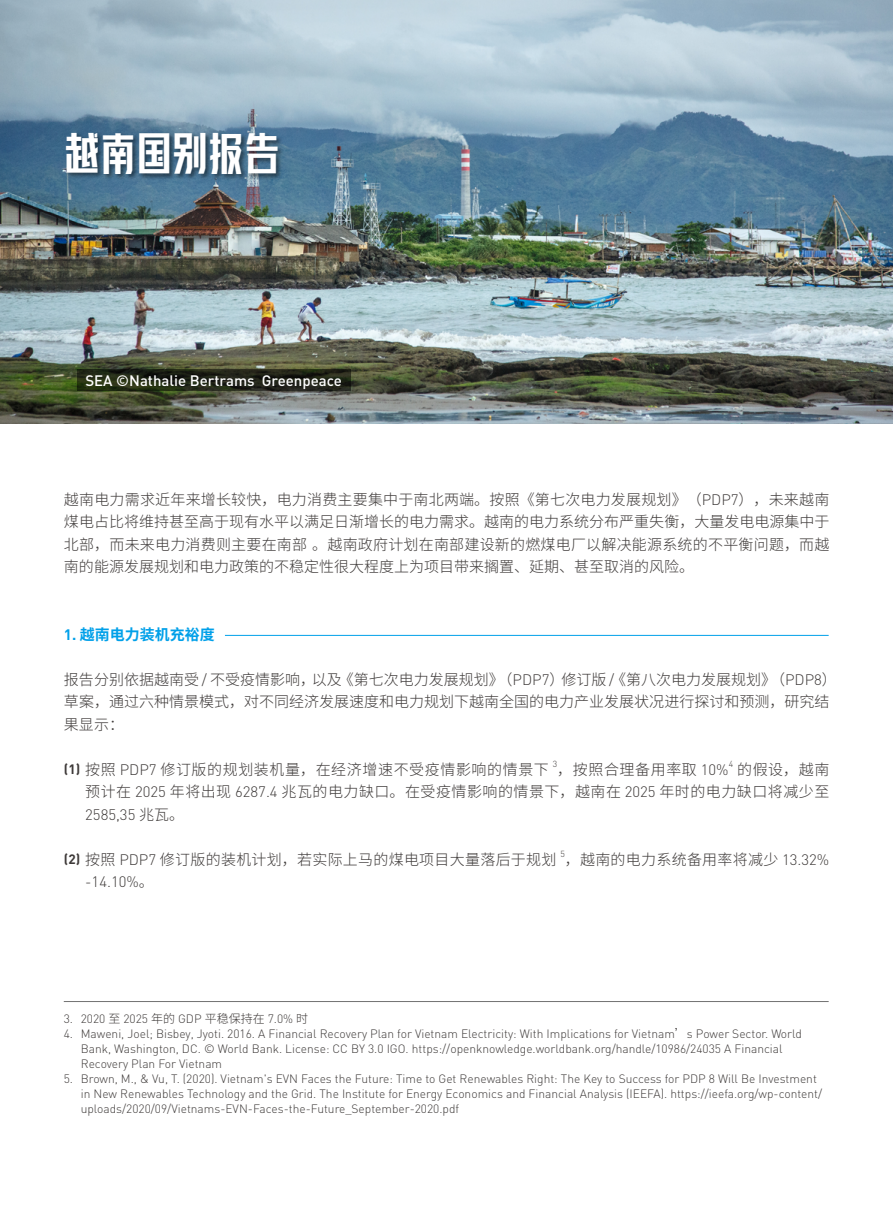
<style>
.page{position:relative;width:893px;height:1212px;background:#fff}
.page>*{position:absolute;margin:0;border:0;box-sizing:border-box;transform-origin:0 0}
.t1{font:45px "zihun 2 hao liliangcuheiti";color:#fff}
.t2{font:300 15px/22.5px "Source Han Sans CN";color:#3e3a39;text-align:justify}
.t3{font:300 15px/22.5px "Source Han Sans CN";letter-spacing:.035em;color:#3e3a39;text-align:right}
.t4{font:300 15px "Source Han Sans CN";letter-spacing:.02em;color:#3e3a39}
.t5{font:300 15px "Source Han Sans CN";letter-spacing:.04em;color:#3e3a39}
.t6{font:500 15px "DIN";color:#fff}
.t7{font:300 15px "DIN";color:#3e3a39}
.t8{font:700 15px "Source Han Sans CN";color:#00a0e9}
.t9{font:300 12px/15px "DIN";color:#3e3a39}
.t10{font:300 8.7px "DIN";color:#3e3a39}
.s1{font-family:"DIN"}
.s2{font-family:"DIN";font-weight:700;font-size:13.5px}
.s3{font-family:"Source Han Sans CN"}
</style>
<div class="page">
<hr style="left:225px;top:635px;width:604px;height:1px;background:#00a0e9">
<img style="left:0;top:0;width:893px;height:424px">
<svg style="left:77px;top:369px;width:273px;height:22px;background:#212516"></svg>
<div style="left:65px;top:131px;width:219px;height:49px;background:#000;opacity:.5"></div>
<hr style="left:64px;top:1001px;width:765px;height:1px;background:#727171">
<h1 class="t1" style="left:64px;top:116px;width:218px">越南国别报告</h1>
<p class="t6" style="left:85px;top:371px;width:258px">SEA ©Nathalie Bertrams Greenpeace</p>
<p class="t2" style="left:64px;top:488px;width:767px">越南电力需求近年来增长较快，电力消费主要集中于南北两端。按照《第七次电力发展规划》（<span class="s1">PDP7</span>），未来越南煤电占比将维持甚至高于现有水平以满足日渐增长的电力需求。越南的电力系统分布严重失衡，大量发电电源集中于北部，而未来电力消费则主要在南部。越南政府计划在南部建设新的燃煤电厂以解决能源系统的不平衡问题，而越南的能源发展规划和电力政策的不稳定性很大程度上为项目带来搁置、延期、甚至取消的风险。</p>
<p class="t8" style="left:64px;top:626px;width:152px"><span class="s1">1.</span> 越南电力装机充裕度</p>
<p class="t2" style="left:64px;top:668px;width:774px;text-align:left">报告分别依据越南受 <span class="s1">/</span> 不受疫情影响，以及《第七次电力发展规划》（<span class="s1">PDP7</span>）修订版 <span class="s1">/</span>《第八次电力发展规划》（<span class="s1">PDP8</span>）草案，通过六种情景模式，对不同经济发展速度和电力规划下越南全国的电力产业发展状况进行探讨和预测，研究结果显示：</p>
<p class="t5" style="left:64px;top:761px;width:486px"><span class="s2">(1)</span> 按照 <span class="s1">PDP7</span> 修订版的规划装机量，在经济增速不受疫情影响的情景下</p>
<p class="t10" style="left:553px;top:759px;width:6px">3</p>
<p class="t5" style="left:557px;top:761px;width:173px">，按照合理备用率取 <span class="s1">10%</span></p>
<p class="t10" style="left:729px;top:759px;width:6px">4</p>
<p class="t3" style="left:85px;top:758px;width:746px">的假设，越南<br>预计在 <span class="s1">2025</span> 年将出现 <span class="s1">6287.4</span> 兆瓦的电力缺口。在受疫情影响的情景下，越南在 <span class="s1">2025</span> 年时的电力缺口将减少至</p>
<p class="t7" style="left:85px;top:805px;width:100px">2585,35 <span class="s3">兆瓦。</span></p>
<p class="t4" style="left:64px;top:851px;width:494px"><span class="s2">(2)</span> 按照 <span class="s1">PDP7</span> 修订版的装机计划，若实际上马的煤电项目大量落后于规划</p>
<p class="t10" style="left:560px;top:849px;width:6px">5</p>
<p class="t4" style="left:565px;top:851px;width:266px">，越南的电力系统备用率将减少 <span class="s1">13.32%</span></p>
<p class="t7" style="left:85px;top:872px;width:70px">-14.10%<span class="s3">。</span></p>
<p class="t9" style="left:64px;top:1010px;width:246px">3. 2020 <span class="s3">至</span> 2025 <span class="s3">年的</span> GDP <span class="s3">平稳保持在</span> 7.0% <span class="s3">时</span></p>
<p class="t9" style="left:81px;top:1025px;width:723px;text-indent:-17px">4. Maweni, Joel; Bisbey, Jyoti. 2016. A Financial Recovery Plan for Vietnam Electricity: With Implications for Vietnam<span class="s3">’</span>s Power Sector. World<br>Bank, Washington, DC. © World Bank. License: CC BY 3.0 IGO. https://openknowledge.worldbank.org/handle/10986/24035 A Financial<br>Recovery Plan For Vietnam</p>
<p class="t9" style="left:81px;top:1070px;width:743px;text-indent:-17px">5. Brown, M., &amp; Vu, T. (2020). Vietnam's EVN Faces the Future: Time to Get Renewables Right: The Key to Success for PDP 8 Will Be Investment in New Renewables Technology and the Grid. The Institute for Energy Economics and Financial Analysis (IEEFA). https://ieefa.org/wp-content/ uploads/2020/09/Vietnams-EVN-Faces-the-Future_September-2020.pdf</p>
</div>
